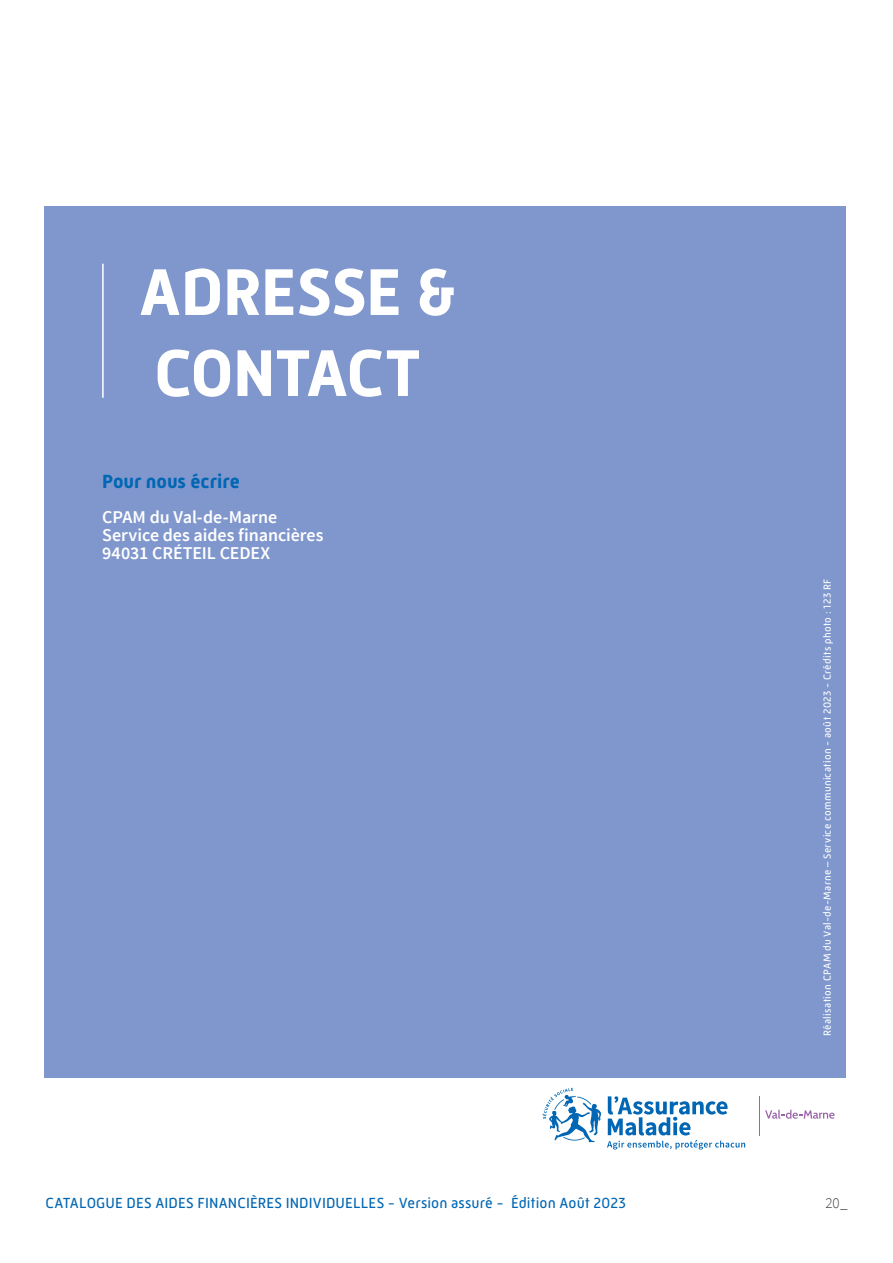
<style>
.page{position:relative;width:893px;height:1263px;background:#fff}
.page>*{position:absolute;margin:0;border:0;box-sizing:border-box;transform-origin:0 0}
.Chiffre{font:700 67.5px/81px "Mic 32 New";letter-spacing:-.01em;color:#fff}
.Intertitre{font:700 19.5px "Mic 32 New";letter-spacing:-.005em;color:#0166b3}
.TxtCourant{font:600 18px "Source Sans Pro";letter-spacing:-.005em;color:#fff}
.t1{font:15px "Mic 32 New";letter-spacing:.01em;color:#0166b3}
.t2{font:300 15px "Source Sans Pro";color:#3e3e3f}
.Ours{font:10.5px "Mic 32 New";letter-spacing:.035em;color:#fff}
</style>
<div class="page">
<div style="left:44px;top:206px;width:802px;height:872px;background:#8097cd"></div>
<svg style="left:607px;top:1096px;width:138px;height:53px"></svg>
<svg style="left:542px;top:1088px;width:59px;height:54px"></svg>
<svg style="left:765px;top:1110px;width:69px;height:9px"></svg>
<hr style="left:759px;top:1096px;width:1px;height:39px;background:#9c64a9">
<hr style="left:102px;top:264px;width:2px;height:134px;background:#fff">
<p class="Chiffre" style="left:139px;top:251px;width:317px">ADRESSE &amp;<br>CONTACT</p>
<p class="Intertitre" style="left:102px;top:470px;width:139px">Pour nous écrire</p>
<p class="TxtCourant" style="left:102px;top:505px;width:177px">CPAM du Val-de-Marne</p>
<p class="TxtCourant" style="left:102px;top:523px;width:223px">Service des aides financières</p>
<p class="TxtCourant" style="left:102px;top:541px;width:170px">94031 CRÉTEIL CEDEX</p>
<p class="Ours" style="left:821px;top:1036px;width:459px;rotate:-90deg">Réalisation CPAM du Val-de-Marne – Service communication - août 2023 - Crédits photo : 123 RF</p>
<h3 class="t1" style="left:45px;top:1194px;width:582px">CATALOGUE DES AIDES FINANCIÈRES INDIVIDUELLES - Version assuré - Édition Août 2023</h3>
<h3 class="t2" style="left:825px;top:1194px;width:24px">20_</h3>
</div>
